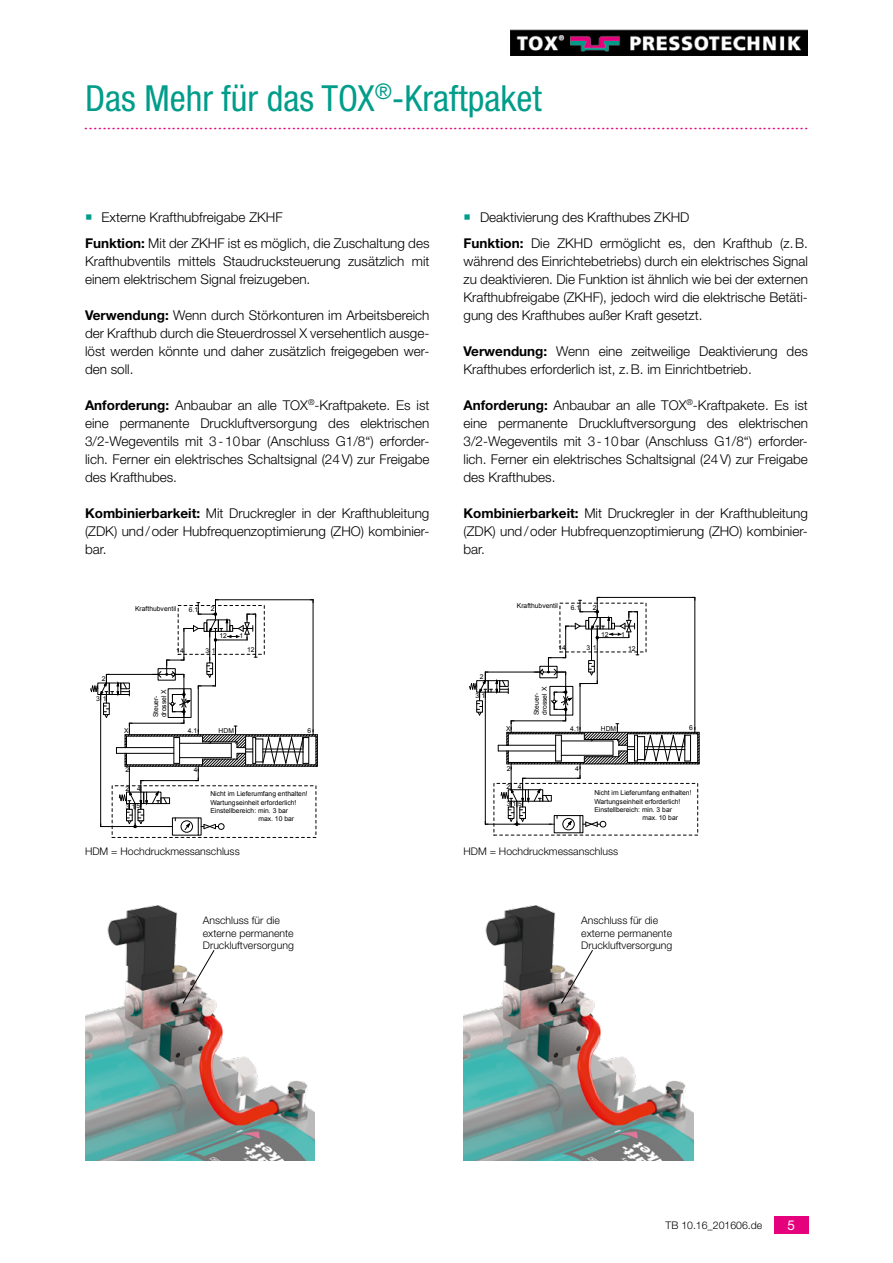
<style>
.page{position:relative;width:893px;height:1263px;background:#fff}
.page>*{position:absolute;margin:0;border:0;box-sizing:border-box;transform-origin:0 0}
.t1{font:condensed 36px "Helvetica Neue LT Std";color:#009d8a}
.t2{font:20.25px "Times New Roman";color:#e5007c}
.t3{font:300 13.5px/18px "Helvetica Neue LT Std";color:#000;text-align:justify}
.t4{font:13.5px "Helvetica Neue LT Pro";color:#fff}
.t5{font:300 10.5px/12.6px "Helvetica Neue LT Std";color:#000}
.t6{font:6.75px/8.1px "Arial";color:#000}
.s1{font-weight:700}
</style>
<div class="page">
<img style="left:510px;top:30px;width:298px;height:26px">
<div style="left:774px;top:1216px;width:34px;height:17px;background:#e5007c"></div>
<img style="left:85px;top:905px;width:230px;height:256px">
<img style="left:463px;top:905px;width:230px;height:256px">
<svg style="left:182px;top:949px;width:33px;height:55px"></svg>
<svg style="left:560px;top:949px;width:34px;height:55px"></svg>
<hr style="left:699px;top:732px;width:1px;height:32px;background:#000">
<svg style="left:469px;top:597px;width:230px;height:236px"></svg>
<svg style="left:90px;top:599px;width:228px;height:236px"></svg>
<h1 class="t1" style="left:85px;top:77px;width:458px">Das Mehr für das TOX<sup>®</sup>-Kraftpaket</h1>
<h2 class="t2" style="left:84px;top:109px;width:727px">.............................................................................................................................................................</h2>
<p class="t3" style="left:102px;top:208px;width:183px">Externe Krafthubfreigabe ZKHF</p>
<p class="t3" style="left:480px;top:208px;width:211px">Deaktivierung des Krafthubes ZKHD</p>
<p class="t3" style="left:85px;top:234px;width:346px"><span class="s1">Funktion:</span> Mit der ZKHF ist es möglich, die Zuschaltung des Krafthubventils mittels Staudrucksteuerung zusätzlich mit einem elektrischem Signal freizugeben.</p>
<p class="t3" style="left:85px;top:306px;width:346px"><span class="s1">Verwendung:</span> Wenn durch Störkonturen im Arbeitsbereich der Krafthub durch die Steuerdrossel X versehentlich ausge&shy;löst werden könnte und daher zusätzlich freigegeben wer&shy;den soll.</p>
<p class="t3" style="left:85px;top:396px;width:346px"><span class="s1">Anforderung:</span> Anbaubar an alle TOX<sup>®</sup>-Kraftpakete. Es ist eine permanente Druckluftversorgung des elektrischen 3/2-Wegeventils mit 3-10bar (Anschluss G1/8“) erforder&shy;lich. Ferner ein elektrisches Schaltsignal (24V) zur Freigabe des Krafthubes.</p>
<p class="t3" style="left:85px;top:504px;width:346px"><span class="s1">Kombinierbarkeit:</span> Mit Druckregler in der Krafthubleitung (ZDK) und/oder Hubfrequenzoptimierung (ZHO) kombinier&shy;bar.</p>
<p class="t3" style="left:463px;top:234px;width:346px"><span class="s1">Funktion:</span> Die ZKHD ermöglicht es, den Krafthub (z.B. während des Einrichtebetriebs) durch ein elektrisches Signal zu deaktivieren. Die Funktion ist ähnlich wie bei der externen Krafthubfreigabe (ZKHF), jedoch wird die elektrische Betäti&shy;gung des Krafthubes außer Kraft gesetzt.</p>
<p class="t3" style="left:463px;top:342px;width:346px"><span class="s1">Verwendung:</span> Wenn eine zeitweilige Deaktivierung des<br>Krafthubes erforderlich ist, z.B. im Einrichtbetrieb.</p>
<p class="t3" style="left:463px;top:396px;width:346px"><span class="s1">Anforderung:</span> Anbaubar an alle TOX<sup>®</sup>-Kraftpakete. Es ist eine permanente Druckluftversorgung des elektrischen 3/2-Wegeventils mit 3-10bar (Anschluss G1/8“) erforder&shy;lich. Ferner ein elektrisches Schaltsignal (24V) zur Freigabe des Krafthubes.</p>
<p class="t3" style="left:463px;top:504px;width:346px"><span class="s1">Kombinierbarkeit:</span> Mit Druckregler in der Krafthubleitung (ZDK) und/oder Hubfrequenzoptimierung (ZHO) kombinier&shy;bar.</p>
<p class="t6" style="left:135px;top:605px;width:43px">Krafthubventil</p>
<p class="t6" style="left:189px;top:605px;width:11px">6.1</p>
<p class="t6" style="left:211px;top:605px;width:5px">2</p>
<p class="t6" style="left:517px;top:602px;width:43px">Krafthubventil</p>
<p class="t6" style="left:571px;top:603px;width:11px">6.1</p>
<p class="t6" style="left:593px;top:603px;width:5px">2</p>
<p class="t6" style="left:219px;top:632px;width:9px">12</p>
<p class="t6" style="left:240px;top:632px;width:5px">1</p>
<p class="t6" style="left:601px;top:631px;width:9px">12</p>
<p class="t6" style="left:621px;top:631px;width:5px">1</p>
<p class="t6" style="left:176px;top:646px;width:9px">14</p>
<p class="t6" style="left:205px;top:646px;width:12px">3 1</p>
<p class="t6" style="left:247px;top:646px;width:9px">12</p>
<p class="t6" style="left:558px;top:644px;width:9px">14</p>
<p class="t6" style="left:586px;top:644px;width:12px">3 1</p>
<p class="t6" style="left:628px;top:644px;width:9px">12</p>
<p class="t6" style="left:102px;top:675px;width:5px">2</p>
<p class="t6" style="left:480px;top:673px;width:5px">2</p>
<p class="t6" style="left:96px;top:694px;width:12px">3 1</p>
<p class="t6" style="left:152px;top:717px;width:30px;rotate:-90deg">Steuer&shy;drossel X</p>
<p class="t6" style="left:476px;top:691px;width:11px">3 1</p>
<p class="t6" style="left:532px;top:715px;width:30px;rotate:-90deg">Steuer&shy;drossel X</p>
<p class="t6" style="left:124px;top:726px;width:6px">X</p>
<p class="t6" style="left:188px;top:726px;width:11px">4.1</p>
<p class="t6" style="left:219px;top:727px;width:17px">HDM</p>
<p class="t6" style="left:308px;top:727px;width:5px">6</p>
<p class="t6" style="left:506px;top:725px;width:6px">X</p>
<p class="t6" style="left:570px;top:725px;width:11px">4.1</p>
<p class="t6" style="left:601px;top:725px;width:17px">HDM</p>
<p class="t6" style="left:689px;top:724px;width:5px">6</p>
<p class="t6" style="left:126px;top:766px;width:5px">2</p>
<p class="t6" style="left:194px;top:766px;width:5px">4</p>
<p class="t6" style="left:507px;top:764px;width:5px">2</p>
<p class="t6" style="left:575px;top:764px;width:5px">4</p>
<p class="t6" style="left:126px;top:785px;width:17px">2 4</p>
<p class="t6" style="left:126px;top:802px;width:16px">3 5</p>
<p class="t6" style="left:132px;top:802px;width:5px">1</p>
<p class="t6" style="left:210px;top:790px;width:99px">Nicht im Lieferumfang enthalten!</p>
<p class="t6" style="left:210px;top:798px;width:88px">Wartungseinheit erforderlich!</p>
<p class="t6" style="left:210px;top:806px;width:79px">Einstellbereich: min. 3 bar</p>
<p class="t6" style="left:258px;top:814px;width:37px">max. 10 bar</p>
<p class="t6" style="left:506px;top:782px;width:17px">2 4</p>
<p class="t6" style="left:507px;top:800px;width:17px">3 5</p>
<p class="t6" style="left:512px;top:800px;width:5px">1</p>
<p class="t6" style="left:594px;top:789px;width:99px">Nicht im Lieferumfang enthalten!</p>
<p class="t6" style="left:594px;top:797px;width:88px">Wartungseinheit erforderlich!</p>
<p class="t6" style="left:594px;top:805px;width:79px">Einstellbereich: min. 3 bar</p>
<p class="t6" style="left:642px;top:813px;width:37px">max. 10 bar</p>
<p class="t5" style="left:85px;top:844px;width:156px">HDM = Hochdruckmessanschluss</p>
<p class="t5" style="left:463px;top:844px;width:156px">HDM = Hochdruckmessanschluss</p>
<p class="t5" style="left:203px;top:914px;width:93px">Anschluss für die externe permanente<br>Druckluftversorgung</p>
<p class="t5" style="left:581px;top:914px;width:93px">Anschluss für die externe permanente<br>Druckluftversorgung</p>
<p class="t5" style="left:666px;top:1218px;width:98px">TB 10.16_201606.de</p>
<p class="t4" style="left:787px;top:1217px;width:9px">5</p>
</div>
